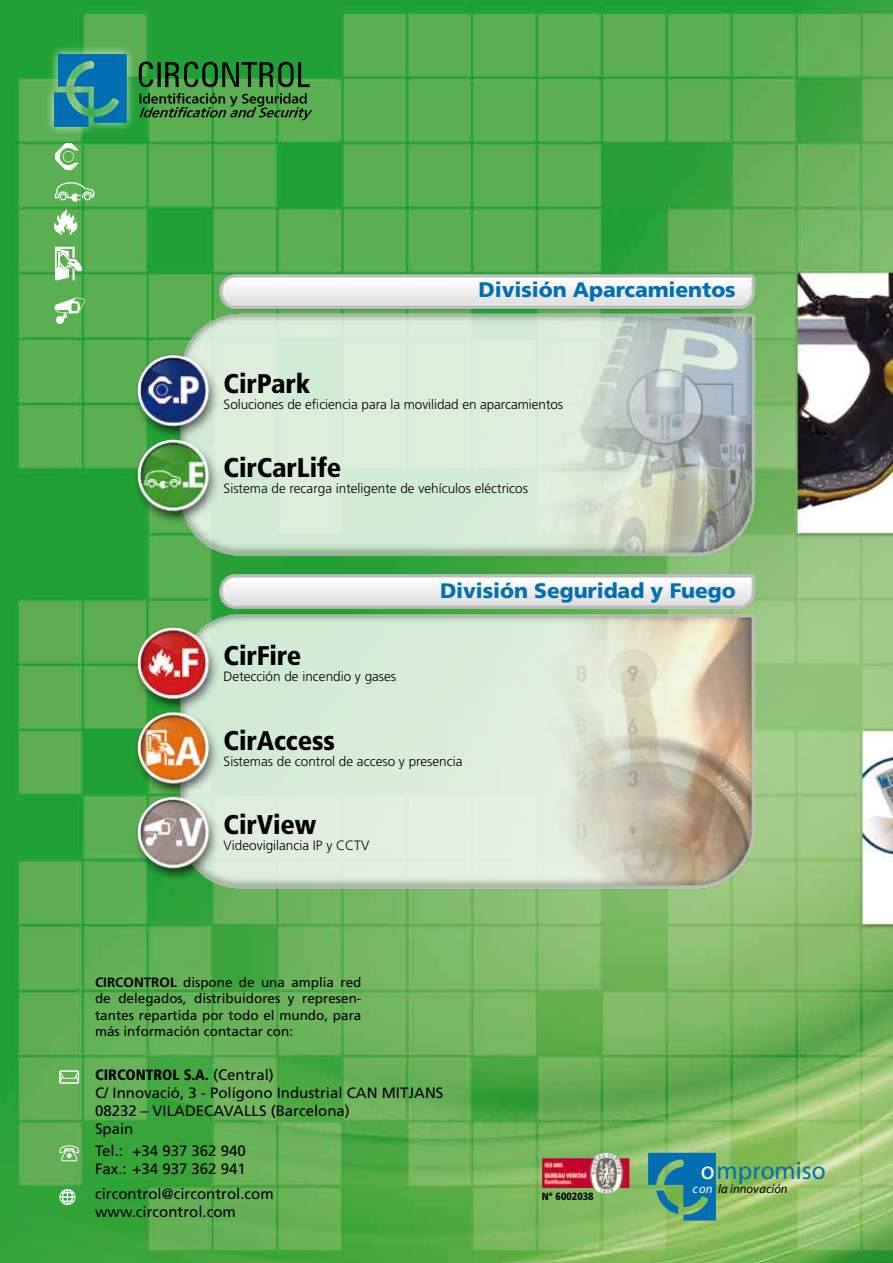
<style>
.page{position:relative;width:893px;height:1263px;background:#fff}
.page>*{position:absolute;margin:0;border:0;box-sizing:border-box;transform-origin:0 0}
.t1{font:900 condensed 27px "Frutiger LT Std";letter-spacing:-.005em;color:#000}
.t2{font:25.5px "Myriad Pro";color:#036fb3}
.t3{font:900 21px "Frutiger LT Std";letter-spacing:-.005em;color:#036fb3}
.t4{font:15px/18px "Frutiger LT Std";color:#000}
.t5{font:300 13.5px "Frutiger LT Std";color:#000}
.t6{font:13.5px/16.2px "Frutiger LT Std";color:#000;text-align:justify}
.t7{font:italic 12.75px "Myriad Pro";color:#000}
.t8{font:900 condensed 10.5px "Frutiger LT Std";color:#000}
.s1{font-weight:700}
.s2{font-weight:900;font-stretch:condensed}
.s3{color:#fff}
</style>
<div class="page">
<img style="left:0;top:0;width:893px;height:1263px">
<svg style="left:648px;top:1153px;width:68px;height:67px;background:#2f8896"></svg>
<img style="left:542px;top:1153px;width:87px;height:40px">
<svg style="left:55px;top:143px;width:24px;height:27px"></svg>
<svg style="left:53px;top:297px;width:32px;height:27px"></svg>
<svg style="left:54px;top:209px;width:26px;height:27px"></svg>
<svg style="left:55px;top:182px;width:40px;height:20px"></svg>
<svg style="left:55px;top:247px;width:28px;height:33px"></svg>
<svg style="left:60px;top:1188px;width:15px;height:17px"></svg>
<svg style="left:59px;top:1070px;width:21px;height:91px;background:#71b564"></svg>
<div style="left:60px;top:1071px;width:19px;height:12px;border:1px solid #fff"></div>
<div style="left:44px;top:44px;width:91px;height:92px;background:#fff;opacity:.7"></div>
<svg style="left:54px;top:54px;width:73px;height:73px;background:#1e83a1"></svg>
<svg style="left:138px;top:62px;width:174px;height:59px;background:#337b34"></svg>
<img style="left:128px;top:266px;width:637px;height:630px">
<h3 class="t3" style="left:479px;top:277px;width:259px">División Aparcamientos</h3>
<h1 class="t1" style="left:224px;top:367px;width:88px">CirPark</h1>
<p class="t5" style="left:224px;top:396px;width:341px">Soluciones de eficiencia para la movilidad en aparcamientos</p>
<h1 class="t1" style="left:224px;top:451px;width:119px">CirCarLife</h1>
<p class="t5" style="left:224px;top:481px;width:306px">Sistema de recarga inteligente de vehículos eléctricos</p>
<h1 class="t1" style="left:224px;top:639px;width:79px">CirFire</h1>
<p class="t5" style="left:224px;top:669px;width:174px">Detección de incendio y gases</p>
<h3 class="t3" style="left:440px;top:578px;width:297px">División Seguridad y Fuego</h3>
<h1 class="t1" style="left:224px;top:724px;width:113px">CirAccess</h1>
<p class="t5" style="left:224px;top:754px;width:240px">Sistemas de control de acceso y presencia</p>
<h1 class="t1" style="left:224px;top:808px;width:94px">CirView</h1>
<p class="t5" style="left:224px;top:838px;width:147px">Videovigilancia IP y CCTV</p>
<p class="t6" style="left:95px;top:974px;width:268px"><span class="s1">CIRCONTROL</span> dispone de una amplia red de delegados, distribuidores y represen&shy;tantes repartida por todo el mundo, para más información contactar con:</p>
<p class="t4" style="left:95px;top:1066px;width:350px"><span class="s2">CIRCONTROL S.A.</span> (Central)<br>C/ Innovació, 3 - Polígono Industrial CAN MITJANS<br>08232 – VILADECAVALLS (Barcelona)<br>Spain</p>
<p class="t4" style="left:95px;top:1142px;width:152px">Tel.: +34 937 362 940<br>Fax.: +34 937 362 941</p>
<p class="t4" style="left:95px;top:1185px;width:180px">circontrol@circontrol.com www.circontrol.com</p>
<p class="t8" style="left:542px;top:1190px;width:53px">Nº 6002038</p>
<h2 class="t2" style="left:701px;top:1155px;width:126px"><span class="s3">o</span>mpromiso</h2>
<p class="t7" style="left:693px;top:1180px;width:97px"><span class="s3">con</span> la innovación</p>
</div>
